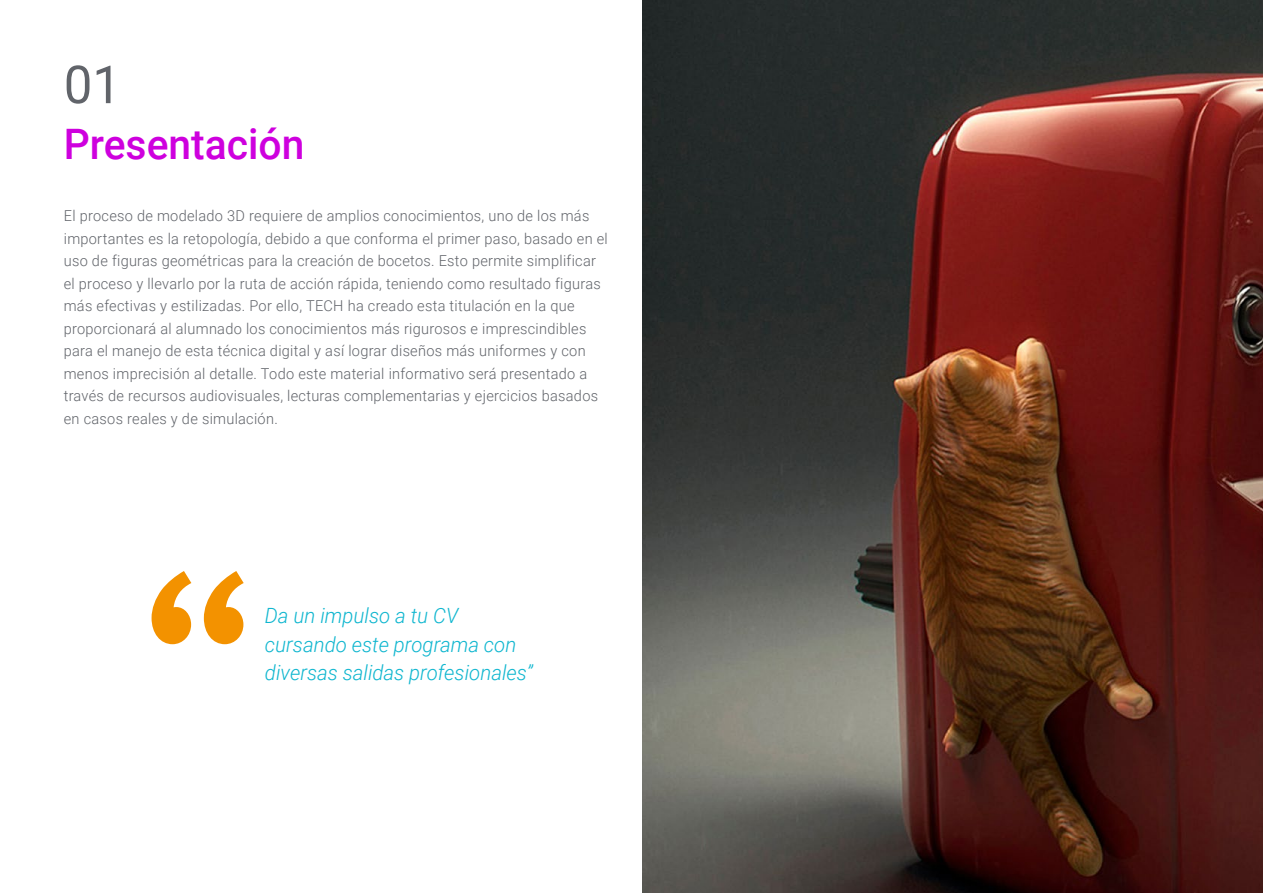
<style>
.page{position:relative;width:1263px;height:893px;background:#fff}
.page>*{position:absolute;margin:0;border:0;box-sizing:border-box;transform-origin:0 0}
.t1{font:52.5px "Roboto";color:#61646a}
.t2{font:500 42px "Roboto";color:#ce00de}
.t3{font:italic 300 21px/28.5px "Roboto";color:#0fb6cf}
.t4{font:300 15px/22.5px "Roboto";letter-spacing:.02em;color:#61646a}
</style>
<div class="page">
<svg style="left:152px;top:571px;width:92px;height:73px"></svg>
<img style="left:642px;top:0;width:621px;height:893px">
<h1 class="t1" style="left:64px;top:48px;width:59px">01</h1>
<h2 class="t2" style="left:64px;top:115px;width:242px">Presentación</h2>
<p class="t4" style="left:64px;top:204px;width:546px">El proceso de modelado 3D requiere de amplios conocimientos, uno de los más importantes es la retopología, debido a que conforma el primer paso, basado en el uso de figuras geométricas para la creación de bocetos. Esto permite simplificar el proceso y llevarlo por la ruta de acción rápida, teniendo como resultado figuras más efectivas y estilizadas. Por ello, TECH ha creado esta titulación en la que proporcionará al alumnado los conocimientos más rigurosos e imprescindibles para el manejo de esta técnica digital y así lograr diseños más uniformes y con menos imprecisión al detalle. Todo este material informativo será presentado a través de recursos audiovisuales, lecturas complementarias y ejercicios basados en casos reales y de simulación.</p>
<h3 class="t3" style="left:265px;top:601px;width:270px">Da un impulso a tu CV cursando este programa con diversas salidas profesionales”</h3>
</div>
